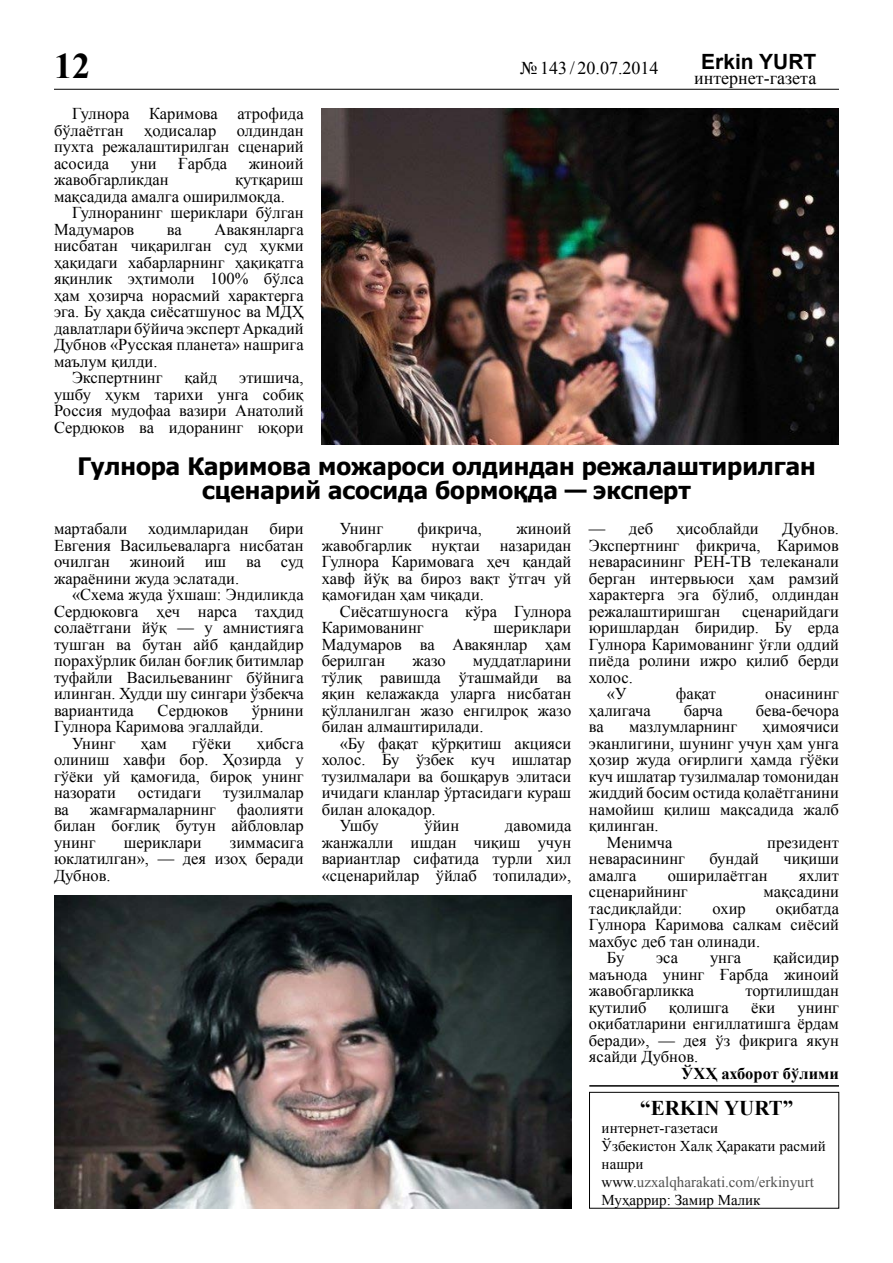
<style>
.page{position:relative;width:893px;height:1263px;background:#fff}
.page>*{position:absolute;margin:0;border:0;box-sizing:border-box;transform-origin:0 0}
.t1{font:700 36px "Times New Roman";color:#000}
.t2{font:700 24px/24px "Tahoma";color:#000;text-align:center}
.t3{font:700 21px "Times New Roman";color:#000}
.t4{font:700 21px "Arial";color:#000}
.t5{font:18px "Times New Roman";color:#000}
.t6{font:16.5px/16.5px "Times New Roman";color:#000;text-align:justify}
.t7{font:700 16.5px "Times New Roman";color:#000}
.t8{font:15px/18px "Times New Roman";color:#000}
.s1{color:#525251}
</style>
<div class="page">
<hr style="left:54px;top:89px;width:785px;height:1px;background:#000">
<div style="left:589px;top:1092px;width:250px;height:116px;border:1px solid #000"></div>
<hr style="left:589px;top:1085px;width:250px;height:2px;background:#000">
<img style="left:322px;top:108px;width:517px;height:336px">
<img style="left:54px;top:895px;width:517px;height:314px">
<h1 class="t1" style="left:54px;top:40px;width:37px">12</h1>
<p class="t6" style="left:54px;top:105px;width:251px;text-indent:18px">Гулнора Каримова атрофида бўлаётган ҳодисалар олдиндан пухта режалаштирилган сценарий асосида</p>
<p class="t6" style="left:131px;top:155px;width:27px">уни</p>
<p class="t6" style="left:178px;top:155px;width:50px">Ғарбда</p>
<p class="t6" style="left:249px;top:155px;width:56px">жиноий</p>
<p class="t6" style="left:54px;top:171px;width:116px">жавобгарликдан</p>
<p class="t6" style="left:54px;top:171px;width:251px;text-indent:181px">қутқариш мақсадида амалга оширилмоқда.</p>
<p class="t6" style="left:54px;top:204px;width:251px;text-indent:18px">Гулноранинг шериклари бўлган<br>Мадумаров</p>
<p class="t6" style="left:167px;top:221px;width:16px">ва</p>
<p class="t6" style="left:214px;top:221px;width:91px">Авакянларга</p>
<p class="t6" style="left:54px;top:237px;width:251px">нисбатан чиқарилган суд ҳукми</p>
<p class="t6" style="left:54px;top:254px;width:251px">ҳақидаги хабарларнинг ҳақиқатга</p>
<p class="t6" style="left:54px;top:270px;width:251px">яқинлик эҳтимоли 100% бўлса</p>
<p class="t6" style="left:54px;top:287px;width:251px">ҳам ҳозирча норасмий характерга</p>
<p class="t6" style="left:54px;top:303px;width:251px">эга. Бу ҳақда сиёсатшунос ва МДҲ</p>
<p class="t6" style="left:54px;top:320px;width:251px">давлатлари бўйича эксперт Аркадий</p>
<p class="t6" style="left:54px;top:336px;width:251px">Дубнов «Русская планета» нашрига</p>
<p class="t6" style="left:54px;top:353px;width:105px">маълум қилди.</p>
<p class="t6" style="left:72px;top:369px;width:92px">Экспертнинг</p>
<p class="t6" style="left:185px;top:369px;width:34px">қайд</p>
<p class="t6" style="left:54px;top:369px;width:251px;text-indent:185px">этишича, ушбу ҳукм тарихи унга собиқ Россия мудофаа вазири Анатолий Сердюков ва идоранинг юқори</p>
<p class="t5" style="left:520px;top:56px;width:140px">№ 143 / 20.07.2014</p>
<p class="t4" style="left:701px;top:47px;width:117px">Erkin YURT</p>
<p class="t5" style="left:694px;top:66px;width:124px">интернет-газета</p>
<h2 class="t2" style="left:77px;top:455px;width:740px">Гулнора Каримова можароси олдиндан режалаштирилган сценарий асосида бормоқда — эксперт</h2>
<p class="t6" style="left:54px;top:520px;width:75px">мартабали</p>
<p class="t6" style="left:148px;top:520px;width:102px">ходимларидан</p>
<p class="t6" style="left:54px;top:520px;width:251px;text-indent:215px">бири Евгения Васильеваларга нисбатан очилган жиноий иш ва суд жараёнини жуда эслатади.</p>
<p class="t6" style="left:54px;top:586px;width:251px;text-indent:18px">«Схема жуда ўхшаш: Эндиликда Сердюковга ҳеч нарса таҳдид солаётгани йўқ — у амнистияга тушган ва бутан айб қандайдир порахўрлик билан боғлиқ битимлар туфайли Васильеванинг бўйнига илинган. Худди шу сингари ўзбекча вариантида</p>
<p class="t6" style="left:340px;top:520px;width:45px">Унинг</p>
<p class="t6" style="left:418px;top:520px;width:66px">фикрича,</p>
<p class="t6" style="left:589px;top:520px;width:66px">— деб</p>
<p class="t6" style="left:676px;top:520px;width:84px">ҳисоблайди</p>
<p class="t6" style="left:589px;top:520px;width:252px;text-indent:193px">Дубнов.<br>Экспертнинг фикрича, Каримов неварасининг РЕН-ТВ телеканали берган интервьюси ҳам рамзий характерга эга бўлиб, олдиндан режалаштиришган</p>
<p class="t6" style="left:322px;top:520px;width:251px;text-indent:195px">жиноий жавобгарлик нуқтаи назаридан Гулнора Каримовага ҳеч қандай хавф йўқ ва бироз вақт ўтгач уй қамоғидан ҳам чиқади.</p>
<p class="t6" style="left:322px;top:602px;width:251px;text-indent:18px">Сиёсатшуносга кўра Гулнора<br>Каримованинг</p>
<p class="t6" style="left:742px;top:602px;width:98px">сценарийдаги</p>
<p class="t6" style="left:589px;top:619px;width:252px">юришлардан биридир. Бу ерда</p>
<p class="t6" style="left:589px;top:635px;width:252px">Гулнора Каримованинг ўғли оддий</p>
<p class="t6" style="left:589px;top:652px;width:252px">пиёда ролини ижро қилиб берди</p>
<p class="t6" style="left:589px;top:668px;width:46px">холос.</p>
<p class="t6" style="left:607px;top:685px;width:21px">«У</p>
<p class="t6" style="left:676px;top:685px;width:42px">фақат</p>
<p class="t6" style="left:765px;top:685px;width:75px">онасининг</p>
<p class="t6" style="left:589px;top:701px;width:63px">ҳалигача</p>
<p class="t6" style="left:684px;top:701px;width:41px">барча</p>
<p class="t6" style="left:756px;top:701px;width:85px">бева-бечора</p>
<p class="t6" style="left:589px;top:718px;width:16px">ва</p>
<p class="t6" style="left:629px;top:718px;width:109px">мазлумларнинг</p>
<p class="t6" style="left:763px;top:718px;width:78px">ҳимоячиси</p>
<p class="t6" style="left:589px;top:734px;width:252px">эканлигини, шунинг учун ҳам унга</p>
<p class="t6" style="left:589px;top:751px;width:252px">ҳозир жуда оғирлиги ҳамда гўёки</p>
<p class="t6" style="left:589px;top:767px;width:252px">куч ишлатар тузилмалар томонидан</p>
<p class="t6" style="left:589px;top:784px;width:252px">жиддий босим остида қолаётганини</p>
<p class="t6" style="left:589px;top:800px;width:252px">намойиш қилиш мақсадида жалб</p>
<p class="t6" style="left:589px;top:817px;width:71px">қилинган.</p>
<p class="t6" style="left:607px;top:833px;width:67px">Менимча</p>
<p class="t6" style="left:767px;top:833px;width:73px">президент</p>
<p class="t6" style="left:589px;top:850px;width:98px">неварасининг</p>
<p class="t6" style="left:709px;top:850px;width:51px">бундай</p>
<p class="t6" style="left:783px;top:850px;width:57px">чиқиши</p>
<p class="t6" style="left:589px;top:866px;width:49px">амалга</p>
<p class="t6" style="left:668px;top:866px;width:101px">оширилаётган</p>
<p class="t6" style="left:799px;top:866px;width:42px">яхлит</p>
<p class="t6" style="left:589px;top:883px;width:100px">сценарийнинг</p>
<p class="t6" style="left:764px;top:883px;width:77px">мақсадини</p>
<p class="t6" style="left:589px;top:899px;width:95px">тасдиқлайди:</p>
<p class="t6" style="left:713px;top:899px;width:35px">охир</p>
<p class="t6" style="left:776px;top:899px;width:65px">оқибатда</p>
<p class="t6" style="left:589px;top:916px;width:252px">Гулнора Каримова салкам сиёсий</p>
<p class="t6" style="left:589px;top:932px;width:173px">махбус деб тан олинади.</p>
<p class="t6" style="left:607px;top:949px;width:19px">Бу</p>
<p class="t6" style="left:656px;top:949px;width:23px">эса</p>
<p class="t6" style="left:710px;top:949px;width:33px">унга</p>
<p class="t6" style="left:322px;top:619px;width:251px;text-indent:172px">шериклари Мадумаров ва Авакянлар ҳам берилган</p>
<p class="t6" style="left:322px;top:652px;width:251px;text-indent:151px">муддатларини тўлиқ равишда ўташмайди ва яқин келажакда уларга нисбатан қўлланилган жазо енгилроқ жазо билан алмаштирилади.</p>
<p class="t6" style="left:340px;top:734px;width:233px">«Бу фақат қўрқитиш акцияси</p>
<p class="t6" style="left:322px;top:751px;width:251px">холос. Бу ўзбек куч ишлатар</p>
<p class="t6" style="left:322px;top:767px;width:251px">тузилмалари ва бошқарув элитаси</p>
<p class="t6" style="left:322px;top:784px;width:251px">ичидаги кланлар ўртасидаги кураш</p>
<p class="t6" style="left:322px;top:800px;width:116px">билан алоқадор.</p>
<p class="t6" style="left:340px;top:817px;width:40px">Ушбу</p>
<p class="t6" style="left:424px;top:817px;width:36px">ўйин</p>
<p class="t6" style="left:412px;top:652px;width:35px">жазо</p>
<p class="t6" style="left:158px;top:701px;width:72px">Сердюков</p>
<p class="t6" style="left:252px;top:701px;width:53px">ўрнини</p>
<p class="t6" style="left:54px;top:718px;width:211px">Гулнора Каримова эгаллайди.</p>
<p class="t6" style="left:72px;top:734px;width:45px">Унинг</p>
<p class="t6" style="left:141px;top:734px;width:28px">ҳам</p>
<p class="t6" style="left:192px;top:734px;width:41px">гўёки</p>
<p class="t6" style="left:54px;top:734px;width:251px;text-indent:203px">ҳибсга олиниш хавфи бор. Ҳозирда у гўёки уй қамоғида, бироқ унинг назорати</p>
<p class="t6" style="left:138px;top:784px;width:65px">остидаги</p>
<p class="t6" style="left:223px;top:784px;width:82px">тузилмалар</p>
<p class="t6" style="left:54px;top:800px;width:251px;text-indent:183px">фаолияти билан боғлиқ бутун айбловлар унинг</p>
<p class="t6" style="left:54px;top:800px;width:16px">ва</p>
<p class="t6" style="left:90px;top:800px;width:128px">жамғармаларнинг</p>
<p class="t6" style="left:322px;top:817px;width:251px;text-indent:183px">давомида жанжалли ишдан чиқиш учун вариантлар сифатида турли хил «сценарийлар ўйлаб топилади»,</p>
<p class="t6" style="left:124px;top:833px;width:79px">шериклари</p>
<p class="t6" style="left:54px;top:833px;width:251px;text-indent:176px">зиммасига юклатилган», — дея изоҳ беради Дубнов.</p>
<p class="t6" style="left:589px;top:949px;width:252px;text-indent:184px">қайсидир маънода унинг Ғарбда жиноий жавобгарликка</p>
<p class="t6" style="left:745px;top:982px;width:95px">тортилишдан</p>
<p class="t6" style="left:589px;top:998px;width:59px">қутилиб</p>
<p class="t6" style="left:669px;top:998px;width:61px">қолишга</p>
<p class="t6" style="left:751px;top:998px;width:26px">ёки</p>
<p class="t6" style="left:589px;top:998px;width:252px;text-indent:209px">унинг оқибатларини енгиллатишга ёрдам беради», — дея ўз фикрига якун ясайди Дубнов.</p>
<p class="t7" style="left:681px;top:1061px;width:159px">ЎХҲ ахборот бўлими</p>
<p class="t3" style="left:640px;top:1093px;width:155px">“ERKIN YURT”</p>
<p class="t8" style="left:602px;top:1118px;width:226px">интернет-газетаси<br>Ўзбекистон Халқ Ҳаракати расмий нашри www.<span class="s1">uzxalqharakati.com/erkinyurt<br></span>Муҳаррир: Замир Малик</p>
</div>
